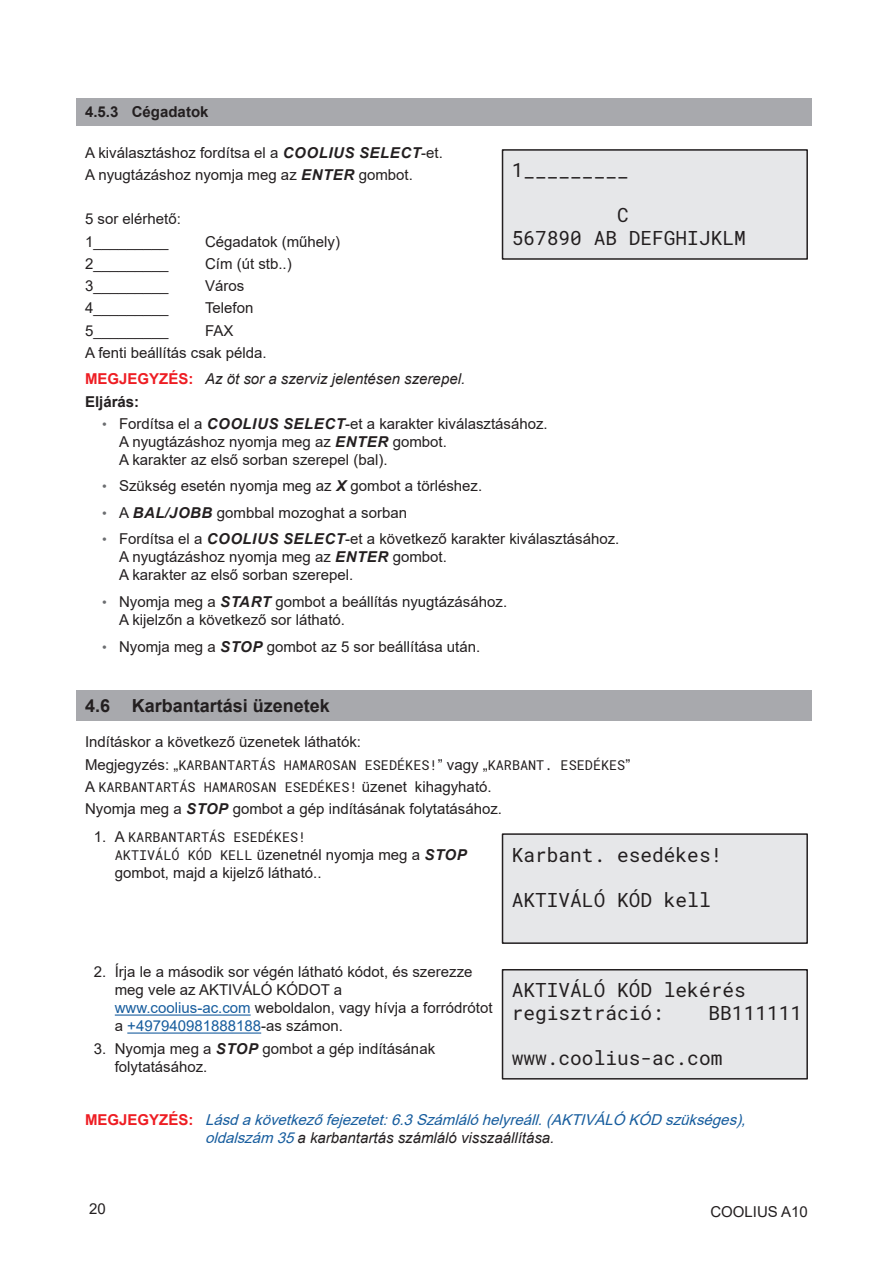
<style>
.page{position:relative;width:893px;height:1263px;background:#fff}
.page>*{position:absolute;margin:0;border:0;box-sizing:border-box;transform-origin:0 0}
.t1{font:19.5px/22.5px "Roboto Mono";color:#231f20}
.t2{font:700 18px "Arial";color:#231f20}
.t3{font:15px/18px "Arial";color:#231f20}
.t4{font:italic 15px/18px "Arial";color:#175d9e}
.t5{font:italic 15px/22.2px "Arial";color:#231f20}
.t6{font:700 15px "Arial";color:#231f20}
.t7{font:13.5px/22.2px "Roboto Mono";color:#231f20}
.s1{font-weight:700;font-style:italic}
.s2{font-weight:700;font-style:normal;color:#ee1d23}
.s3{font-weight:700;font-style:normal}
.s4{font-size:13.5px;color:#6c6e71}
.s5{font-family:"Arial";font-size:15px}
.s6{font-family:"Roboto Mono";font-size:13.5px}
.s7{color:#175d9e}
.s8{color:#231f20}
</style>
<div class="page">
<div style="left:77px;top:98px;width:735px;height:28px;background:#a8a9ad"></div>
<div style="left:77px;top:691px;width:735px;height:30px;background:#a8a9ad"></div>
<hr style="left:115px;top:1014px;width:136px;height:1px;background:#175d9e">
<hr style="left:127px;top:1032px;width:134px;height:1px;background:#175d9e">
<div style="left:502px;top:150px;width:305px;height:109px;background:#e6e7e9"></div>
<div style="left:502px;top:149px;width:306px;height:111px;border:2px solid #231f20"></div>
<div style="left:502px;top:834px;width:305px;height:109px;background:#e6e7e9"></div>
<div style="left:502px;top:833px;width:306px;height:111px;border:2px solid #231f20"></div>
<div style="left:502px;top:970px;width:305px;height:109px;background:#e6e7e9"></div>
<div style="left:502px;top:969px;width:306px;height:110px;border:2px solid #231f20"></div>
<p class="t6" style="left:85px;top:101px;width:125px">4.5.3 Cégadatok</p>
<p class="t3" style="left:85px;top:141px;width:359px;line-height:22.2px">A kiválasztáshoz fordítsa el a <span class="s1">COOLIUS SELECT</span>-et.<br>A nyugtázáshoz nyomja meg az <span class="s1">ENTER</span> gombot.</p>
<p class="t3" style="left:85px;top:208px;width:97px;line-height:22.2px">5 sor elérhető:<br>1_________</p>
<p class="t3" style="left:205px;top:232px;width:137px">Cégadatok (műhely)</p>
<h1 class="t1" style="left:512px;top:159px;width:118px">1_________</h1>
<h1 class="t1" style="left:512px;top:204px;width:235px;text-indent:105px">C<br>567890 AB DEFGHIJKLM</h1>
<p class="t3" style="left:85px;top:255px;width:85px">2_________</p>
<p class="t3" style="left:205px;top:255px;width:88px">Cím (út stb..)</p>
<p class="t3" style="left:85px;top:277px;width:85px">3_________</p>
<p class="t3" style="left:205px;top:277px;width:41px">Város</p>
<p class="t3" style="left:85px;top:299px;width:85px">4_________</p>
<p class="t3" style="left:205px;top:299px;width:50px">Telefon</p>
<p class="t3" style="left:85px;top:321px;width:85px">5_________</p>
<p class="t3" style="left:85px;top:319px;width:183px;line-height:22.2px;text-indent:120px">FAX<br>A fenti beállítás csak példa.</p>
<p class="t5" style="left:85px;top:368px;width:382px"><span class="s2">MEGJEGYZÉS:</span> Az öt sor a szerviz jelentésen szerepel.<br><span class="s3">Eljárás:</span></p>
<p class="t3" style="left:119px;top:415px;width:430px;text-indent:-17px"><span class="s4">•</span> Fordítsa el a <span class="s1">COOLIUS SELECT</span>-et a karakter kiválasztásához.<br>A nyugtázáshoz nyomja meg az <span class="s1">ENTER</span> gombot.<br>A karakter az első sorban szerepel (bal).</p>
<p class="t3" style="left:102px;top:477px;width:382px"><span class="s4">•</span> Szükség esetén nyomja meg az <span class="s1">X</span> gombot a törléshez.</p>
<p class="t3" style="left:102px;top:504px;width:306px"><span class="s4">•</span> A <span class="s1">BAL/JOBB</span> gombbal mozoghat a sorban</p>
<p class="t3" style="left:119px;top:530px;width:502px;text-indent:-17px"><span class="s4">•</span> Fordítsa el a <span class="s1">COOLIUS SELECT</span>-et a következő karakter kiválasztásához.<br>A nyugtázáshoz nyomja meg az <span class="s1">ENTER</span> gombot.<br>A karakter az első sorban szerepel.</p>
<p class="t3" style="left:119px;top:593px;width:390px;text-indent:-17px"><span class="s4">•</span> Nyomja meg a <span class="s1">START</span> gombot a beállítás nyugtázásához.<br>A kijelzőn a következő sor látható.</p>
<p class="t3" style="left:102px;top:637px;width:380px"><span class="s4">•</span> Nyomja meg a <span class="s1">STOP</span> gombot az 5 sor beállítása után.</p>
<p class="t2" style="left:85px;top:693px;width:246px">4.6 Karbantartási üzenetek</p>
<p class="t3" style="left:85px;top:733px;width:277px">Indításkor a következő üzenetek láthatók:</p>
<p class="t7" style="left:85px;top:753px;width:547px"><span class="s5">Megjegyzés: „</span>KARBANTARTÁS HAMAROSAN ESEDÉKES!<span class="s5">” vagy „</span>KARBANT. ESEDÉKES<span class="s5">”<br>A</span> KARBANTARTÁS HAMAROSAN ESEDÉKES! <span class="s5">üzenet kihagyható.</span></p>
<p class="t3" style="left:85px;top:800px;width:419px">Nyomja meg a <span class="s1">STOP</span> gombot a gép indításának folytatásához.</p>
<p class="t7" style="left:94px;top:825px;width:214px"><span class="s5">1. A</span> KARBANTARTÁS ESEDÉKES!</p>
<p class="t3" style="left:115px;top:845px;width:353px"><span class="s6">AKTIVÁLÓ KÓD KELL</span> üzenetnél nyomja meg a <span class="s1">STOP </span>gombot, majd a kijelző látható..</p>
<h1 class="t1" style="left:512px;top:843px;width:212px">Karbant. esedékes!</h1>
<h1 class="t1" style="left:512px;top:888px;width:200px">AKTIVÁLÓ KÓD kell</h1>
<p class="t3" style="left:115px;top:963px;width:379px;text-indent:-21px">2. Írja le a második sor végén látható kódot, és szerezze meg vele az AKTIVÁLÓ KÓDOT a<br><span class="s7">www.coolius-ac.com</span> weboldalon, vagy hívja a forródrótot a <span class="s7">+497940981888188</span>-as számon.</p>
<p class="t3" style="left:115px;top:1039px;width:322px;text-indent:-21px">3. Nyomja meg a <span class="s1">STOP</span> gombot a gép indításának folytatásához.</p>
<p class="t4" style="left:205px;top:1110px;width:547px;text-indent:-120px"><span class="s2">M E G J E G Y Z É S :</span> Lásdakövetkezőfejezetet:6.3Számlálóhelyreáll.(AKTIVÁLÓ KÓD szükséges), oldalszám 35<span class="s8">a karbantartás számláló visszaállítása.</span></p>
<h1 class="t1" style="left:512px;top:978px;width:235px">AKTIVÁLÓ KÓD lekérés regisztráció:</h1>
<h1 class="t1" style="left:709px;top:1001px;width:95px">BB111111</h1>
<h1 class="t1" style="left:512px;top:1046px;width:212px">www.coolius-ac.com</h1>
<p class="t3" style="left:89px;top:1200px;width:18px">20</p>
<p class="t3" style="left:710px;top:1202px;width:99px">COOLIUS A10</p>
</div>
